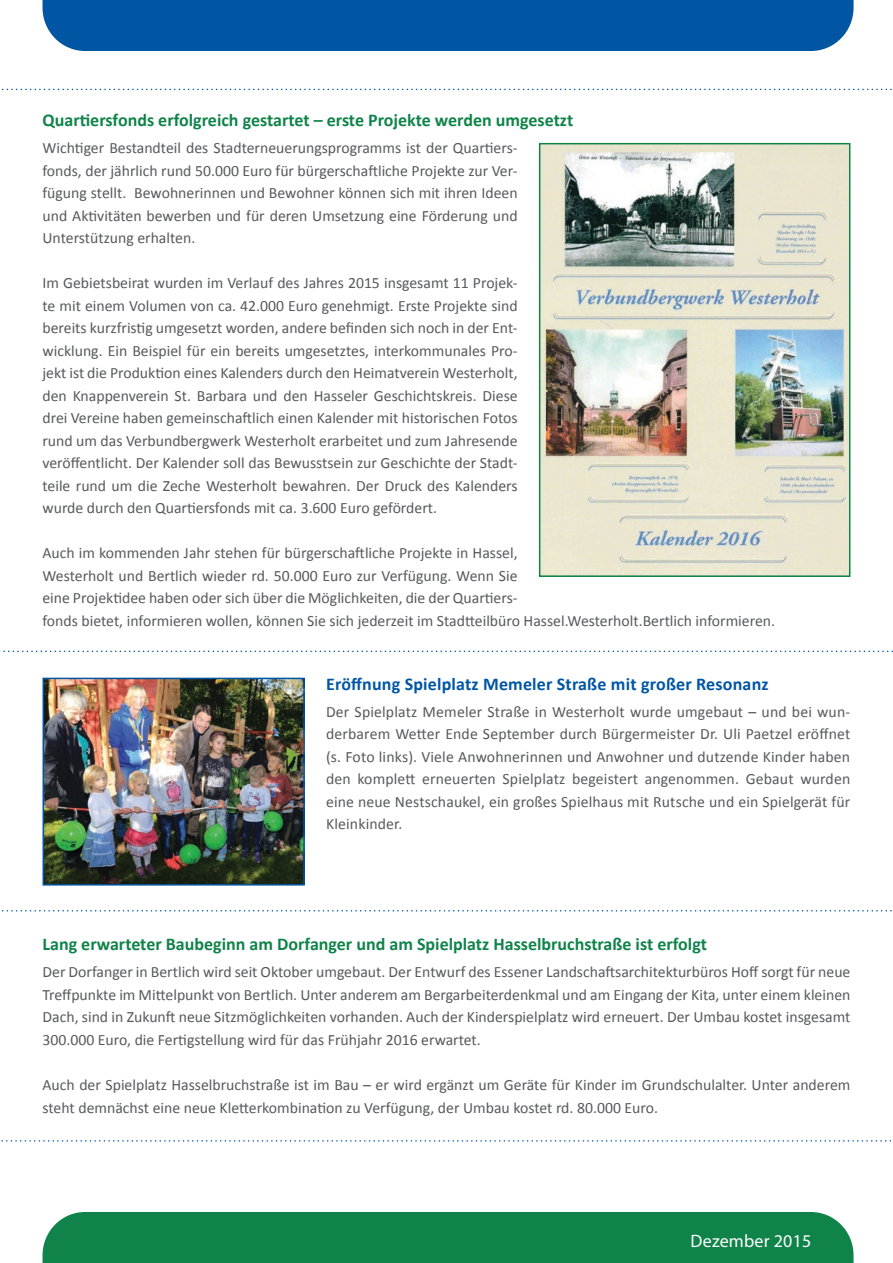
<style>
.page{position:relative;width:893px;height:1263px;background:#fff}
.page>*{position:absolute;margin:0;border:0;box-sizing:border-box;transform-origin:0 0}
.t1{font:700 18px "Calibri";color:#10834a}
.t2{font:700 18px "Calibri";letter-spacing:.01em;color:#0056a3}
.t3{font:18px "Myriad Pro";letter-spacing:.01em;color:#fff}
.t4{font:15.75px/22.5px "Calibri";color:#58595b;text-align:justify}
</style>
<div class="page">
<div style="left:43px;top:1212px;width:810px;height:51px;background:#10834a"></div>
<svg style="left:2px;top:89px;width:890px;height:1px"></svg>
<svg style="left:0;top:651px;width:893px;height:1px"></svg>
<svg style="left:2px;top:910px;width:890px;height:1px"></svg>
<div style="left:43px;top:0;width:810px;height:51px;background:#0056a3"></div>
<img style="left:542px;top:146px;width:305px;height:428px">
<div style="left:539px;top:143px;width:311px;height:434px;border:2px solid #10834a"></div>
<img style="left:46px;top:681px;width:256px;height:201px">
<div style="left:43px;top:678px;width:262px;height:207px;border:2px solid #0056a3"></div>
<svg style="left:1px;top:1140px;width:890px;height:1px"></svg>
<p class="t1" style="left:42px;top:109px;width:532px">Quartiersfonds erfolgreich gestartet – erste Projekte werden umgesetzt</p>
<p class="t4" style="left:42px;top:137px;width:477px">Wichtiger Bestandteil des Stadterneuerungsprogramms ist der Quartiers&shy;fonds, der jährlich rund 50.000 Euro für bürgerschaftliche Projekte zur Ver&shy;fügung stellt. Bewohnerinnen und Bewohner können sich mit ihren Ideen und Aktivitäten bewerben und für deren Umsetzung eine Förderung und Unterstützung erhalten.</p>
<p class="t4" style="left:42px;top:272px;width:477px">Im Gebietsbeirat wurden im Verlauf des Jahres 2015 insgesamt 11 Projek&shy;te mit einem Volumen von ca. 42.000 Euro genehmigt. Erste Projekte sind bereits kurzfristig umgesetzt worden, andere befinden sich noch in der Ent&shy;wicklung. Ein Beispiel für ein bereits umgesetztes, interkommunales Pro&shy;jekt ist die Produktion eines Kalenders durch den Heimatverein Westerholt, den Knappenverein St. Barbara und den Hasseler Geschichtskreis. Diese drei Vereine haben gemeinschaftlich einen Kalender mit historischen Fotos rund um das Verbundbergwerk Westerholt erarbeitet und zum Jahresende veröffentlicht. Der Kalender soll das Bewusstsein zur Geschichte der Stadt&shy;teile rund um die Zeche Westerholt bewahren. Der Druck des Kalenders wurde durch den Quartiersfonds mit ca. 3.600 Euro gefördert.</p>
<p class="t4" style="left:42px;top:542px;width:734px;text-align:left">Auch im kommenden Jahr stehen für bürgerschaftliche Projekte in Hassel,<br>Westerholt und Bertlich wieder rd. 50.000 Euro zur Verfügung. Wenn Sie<br>eine Projektidee haben oder sich über die Möglichkeiten, die der Quartiers-<br>fonds bietet, informieren wollen, können Sie sich jederzeit im Stadtteilbüro Hassel.Westerholt.Bertlich informieren.</p>
<p class="t2" style="left:326px;top:672px;width:444px">Eröffnung Spielplatz Memeler Straße mit großer Resonanz</p>
<p class="t4" style="left:326px;top:700px;width:526px">Der Spielplatz Memeler Straße in Westerholt wurde umgebaut – und bei wun&shy;derbarem Wetter Ende September durch Bürgermeister Dr. Uli Paetzel eröffnet (s. Foto links). Viele Anwohnerinnen und Anwohner und dutzende Kinder haben den komplett erneuerten Spielplatz begeistert angenommen. Gebaut wurden eine neue Nestschaukel, ein großes Spielhaus mit Rutsche und ein Spielgerät für Kleinkinder.</p>
<p class="t1" style="left:43px;top:933px;width:666px">Lang erwarteter Baubeginn am Dorfanger und am Spielplatz Hasselbruchstraße ist erfolgt</p>
<p class="t4" style="left:43px;top:961px;width:809px">Der Dorfanger in Bertlich wird seit Oktober umgebaut. Der Entwurf des Essener Landschaftsarchitekturbüros Hoff sorgt für neue Treffpunkte im Mittelpunkt von Bertlich. Unter anderem am Bergarbeiterdenkmal und am Eingang der Kita, unter einem kleinen Dach, sind in Zukunft neue Sitzmöglichkeiten vorhanden. Auch der Kinderspielplatz wird erneuert. Der Umbau kostet insgesamt 300.000 Euro, die Fertigstellung wird für das Frühjahr 2016 erwartet.</p>
<p class="t4" style="left:43px;top:1073px;width:809px">Auch der Spielplatz Hasselbruchstraße ist im Bau – er wird ergänzt um Geräte für Kinder im Grundschulalter. Unter anderem steht demnächst eine neue Kletterkombination zu Verfügung, der Umbau kostet rd. 80.000 Euro.</p>
<p class="t3" style="left:691px;top:1230px;width:122px">Dezember 2015</p>
</div>
